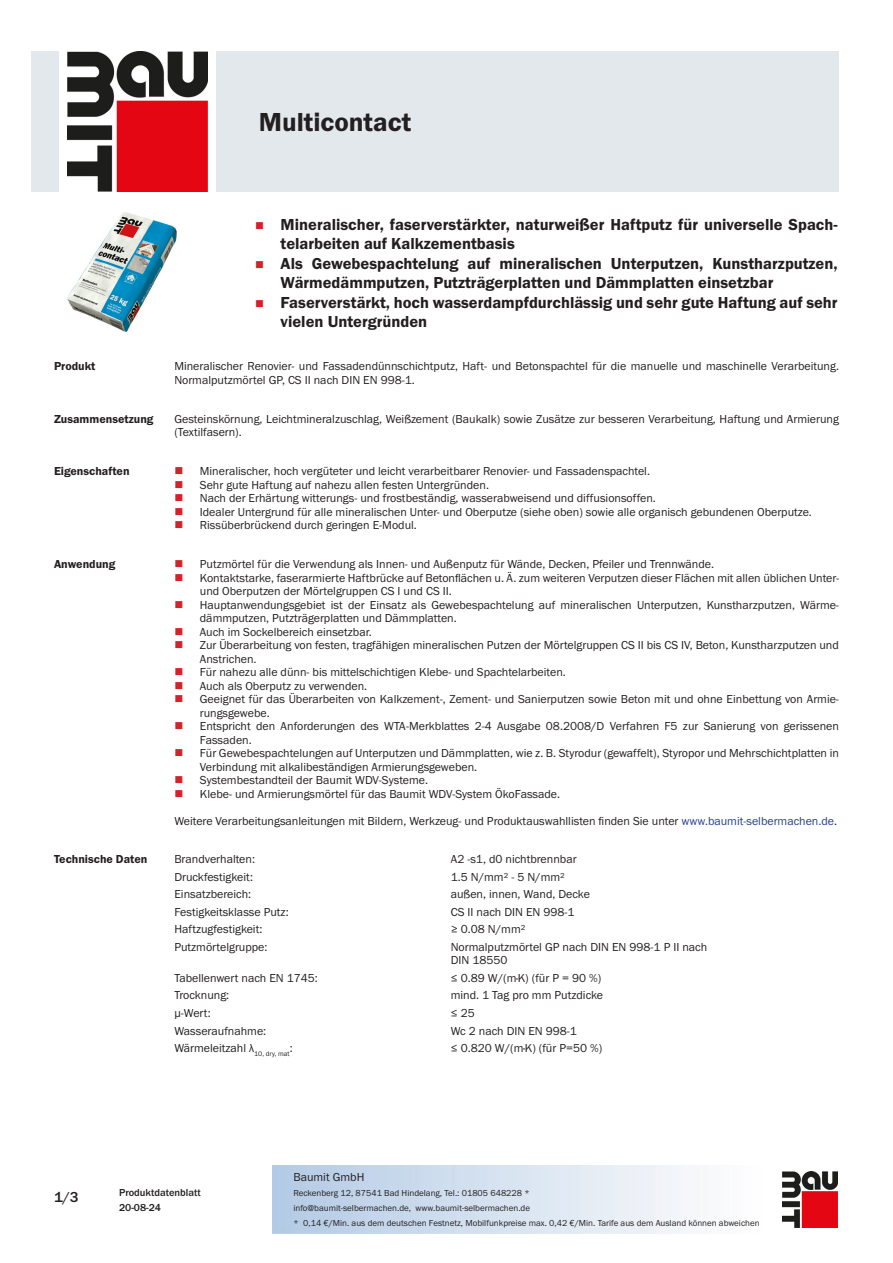
<style>
.page{position:relative;width:893px;height:1263px;background:#fff}
.page>*{position:absolute;margin:0;border:0;box-sizing:border-box;transform-origin:0 0}
.PDS_Produktname{font:27px "BM Franklin Gothic URW Dem";color:#231f20}
.t1{font:16.5px/19.5px "BM Franklin Gothic URW Dem";color:#231f20}
.t2{font:500 15px "BM Franklin Gothic URW";color:#231f20}
.PDS_Standard{font:12px/13.5px "BM Franklin Gothic URW Boo";color:#231f20}
.PDS_Standard_linksbü{font:12px/13.5px "BM Franklin Gothic URW Boo";color:#231f20}
.PDS_Header{font:12px "BM Franklin Gothic URW Dem";color:#231f20}
.t3{font:500 10.5px/15px "BM Franklin Gothic URW";color:#231f20}
.t4{font:9px/15px "BM Franklin Gothic URW Boo";color:#231f20}
.s1{color:#253f8e}
</style>
<div class="page">
<img style="left:782px;top:1171px;width:56px;height:56px">
<div style="left:32px;top:51px;width:27px;height:140px;background:#e2e8eb"></div>
<img style="left:68px;top:51px;width:139px;height:140px">
<div style="left:216px;top:51px;width:623px;height:140px;background:#e2e8eb"></div>
<img style="left:68px;top:213px;width:109px;height:119px">
<p class="PDS_Produktname" style="left:259px;top:106px;width:154px">Multicontact</p>
<p class="t1" style="left:281px;top:215px;width:559px">Mineralischer, faserverstärkter, naturweißer Haftputz für universelle Spach&shy;telarbeiten auf Kalkzementbasis</p>
<p class="t1" style="left:281px;top:254px;width:559px">Als Gewebespachtelung auf mineralischen Unterputzen, Kunstharzputzen,<br>Wärmedämmputzen, Putzträgerplatten und Dämmplatten einsetzbar</p>
<p class="t1" style="left:281px;top:293px;width:558px">Faserverstärkt, hoch wasserdampfdurchlässig und sehr gute Haftung auf sehr vielen Untergründen</p>
<p class="PDS_Header" style="left:54px;top:359px;width:43px">Produkt</p>
<p class="PDS_Standard" style="left:174px;top:360px;width:666px">Mineralischer Renovier- und Fassadendünnschichtputz, Haft- und Betonspachtel für die manuelle und maschinelle Verarbeitung.<br>Normalputzmörtel GP, CS II nach DIN EN 998-1.</p>
<p class="PDS_Header" style="left:54px;top:411px;width:101px">Zusammensetzung</p>
<p class="PDS_Standard" style="left:174px;top:412px;width:666px">Gesteinskörnung, Leichtmineralzuschlag, Weißzement (Baukalk) sowie Zusätze zur besseren Verarbeitung, Haftung und Armierung (Textilfasern).</p>
<p class="PDS_Header" style="left:54px;top:464px;width:77px">Eigenschaften</p>
<p class="PDS_Standard" style="left:200px;top:465px;width:452px">Mineralischer, hoch vergüteter und leicht verarbeitbarer Renovier- und Fassadenspachtel.</p>
<p class="PDS_Standard" style="left:200px;top:478px;width:291px">Sehr gute Haftung auf nahezu allen festen Untergründen.</p>
<p class="PDS_Standard" style="left:200px;top:492px;width:457px">Nach der Erhärtung witterungs- und frostbeständig, wasserabweisend und diffusionsoffen.</p>
<p class="PDS_Standard" style="left:200px;top:505px;width:614px">Idealer Untergrund für alle mineralischen Unter- und Oberputze (siehe oben) sowie alle organisch gebundenen Oberputze.</p>
<p class="PDS_Standard" style="left:200px;top:519px;width:219px">Rissüberbrückend durch geringen E-Modul.</p>
<p class="PDS_Header" style="left:54px;top:557px;width:63px">Anwendung</p>
<p class="PDS_Standard" style="left:200px;top:557px;width:516px">Putzmörtel für die Verwendung als Innen- und Außenputz für Wände, Decken, Pfeiler und Trennwände.</p>
<p class="PDS_Standard" style="left:200px;top:571px;width:641px">Kontaktstarke, faserarmierte Haftbrücke auf Betonflächen u. Ä. zum weiteren Verputzen dieser Flächen mit allen üblichen Unter&shy;und Oberputzen der Mörtelgruppen CS I und CS II.</p>
<p class="PDS_Standard" style="left:200px;top:598px;width:641px">Hauptanwendungsgebiet ist der Einsatz als Gewebespachtelung auf mineralischen Unterputzen, Kunstharzputzen, Wärme&shy;dämmputzen, Putzträgerplatten und Dämmplatten.</p>
<p class="PDS_Standard" style="left:200px;top:625px;width:174px">Auch im Sockelbereich einsetzbar.</p>
<p class="PDS_Standard" style="left:200px;top:638px;width:641px">Zur Überarbeitung von festen, tragfähigen mineralischen Putzen der Mörtelgruppen CS II bis CS IV, Beton, Kunstharzputzen und<br>Anstrichen.</p>
<p class="PDS_Standard" style="left:200px;top:665px;width:367px">Für nahezu alle dünn- bis mittelschichtigen Klebe- und Spachtelarbeiten.</p>
<p class="PDS_Standard" style="left:200px;top:679px;width:169px">Auch als Oberputz zu verwenden.</p>
<p class="PDS_Standard" style="left:200px;top:692px;width:641px">Geeignet für das Überarbeiten von Kalkzement-, Zement- und Sanierputzen sowie Beton mit und ohne Einbettung von Armie&shy;rungsgewebe.</p>
<p class="PDS_Standard" style="left:200px;top:719px;width:641px">Entspricht den Anforderungen des WTA-Merkblattes 2-4 Ausgabe 08.2008/D Verfahren F5 zur Sanierung von gerissenen<br>Fassaden.</p>
<p class="PDS_Standard" style="left:200px;top:746px;width:641px">Für Gewebespachtelungen auf Unterputzen und Dämmplatten, wie z. B. Styrodur (gewaffelt), Styropor und Mehrschichtplatten in<br>Verbindung mit alkalibeständigen Armierungsgeweben.</p>
<p class="PDS_Standard" style="left:200px;top:773px;width:230px">Systembestandteil der Baumit WDV-Systeme.</p>
<p class="PDS_Standard" style="left:200px;top:787px;width:362px">Klebe- und Armierungsmörtel für das Baumit WDV-System ÖkoFassade.</p>
<p class="PDS_Standard" style="left:174px;top:814px;width:664px">Weitere Verarbeitungsanleitungen mit Bildern, Werkzeug- und Produktauswahllisten finden Sie unter <span class="s1">www.baumit-selbermachen.de</span>.</p>
<p class="PDS_Header" style="left:54px;top:852px;width:95px">Technische Daten</p>
<p class="PDS_Standard_linksbü" style="left:174px;top:853px;width:82px">Brandverhalten:</p>
<p class="PDS_Standard_linksbü" style="left:451px;top:853px;width:127px">A2 -s1, d0 nichtbrennbar</p>
<p class="PDS_Standard_linksbü" style="left:174px;top:870px;width:80px">Druckfestigkeit:</p>
<p class="PDS_Standard_linksbü" style="left:451px;top:870px;width:116px">1.5 N/mm² - 5 N/mm²</p>
<p class="PDS_Standard_linksbü" style="left:174px;top:888px;width:78px">Einsatzbereich:</p>
<p class="PDS_Standard_linksbü" style="left:451px;top:888px;width:141px">außen, innen, Wand, Decke</p>
<p class="PDS_Standard_linksbü" style="left:174px;top:905px;width:116px">Festigkeitsklasse Putz:</p>
<p class="PDS_Standard_linksbü" style="left:451px;top:905px;width:125px">CS II nach DIN EN 998-1</p>
<p class="PDS_Standard_linksbü" style="left:174px;top:923px;width:90px">Haftzugfestigkeit:</p>
<p class="PDS_Standard_linksbü" style="left:451px;top:923px;width:76px">≥ 0.08 N/mm²</p>
<p class="PDS_Standard_linksbü" style="left:174px;top:940px;width:95px">Putzmörtelgruppe:</p>
<p class="PDS_Standard_linksbü" style="left:451px;top:940px;width:258px">Normalputzmörtel GP nach DIN EN 998-1 P II nach<br>DIN 18550</p>
<p class="PDS_Standard_linksbü" style="left:174px;top:971px;width:145px">Tabellenwert nach EN 1745:</p>
<p class="PDS_Standard_linksbü" style="left:451px;top:971px;width:152px">≤ 0.89 W/(m·K) (für P = 90 %)</p>
<p class="PDS_Standard_linksbü" style="left:174px;top:989px;width:56px">Trocknung:</p>
<p class="PDS_Standard_linksbü" style="left:451px;top:989px;width:154px">mind. 1 Tag pro mm Putzdicke</p>
<p class="PDS_Standard_linksbü" style="left:174px;top:1006px;width:38px">μ-Wert:</p>
<p class="PDS_Standard_linksbü" style="left:451px;top:1006px;width:26px">≤ 25</p>
<p class="PDS_Standard_linksbü" style="left:174px;top:1024px;width:93px">Wasseraufnahme:</p>
<p class="PDS_Standard_linksbü" style="left:451px;top:1024px;width:128px">Wc 2 nach DIN EN 998-1</p>
<p class="PDS_Standard_linksbü" style="left:174px;top:1041px;width:120px">Wärmeleitzahl λ<sub>10,</sub> <sub>dry,</sub> <sub>mat</sub>:</p>
<p class="PDS_Standard_linksbü" style="left:451px;top:1041px;width:153px">≤ 0.820 W/(m·K) (für P=50 %)</p>
<p class="t2" style="left:54px;top:1188px;width:26px">1/3</p>
<p class="t3" style="left:119px;top:1185px;width:83px">Produktdatenblatt<br>20-08-24</p>
<p class="PDS_Standard" style="left:293px;top:1170px;width:73px">Baumit GmbH</p>
<p class="t4" style="left:293px;top:1186px;width:468px">Reckenberg 12, 87541 Bad Hindelang, Tel.: 01805 648228 *<br>info@baumit-selbermachen.de, www.baumit-selbermachen.de<br>* 0,14 €/Min. aus dem deutschen Festnetz, Mobilfunkpreise max. 0,42 €/Min. Tarife aus dem Ausland können abweichen</p>
</div>
